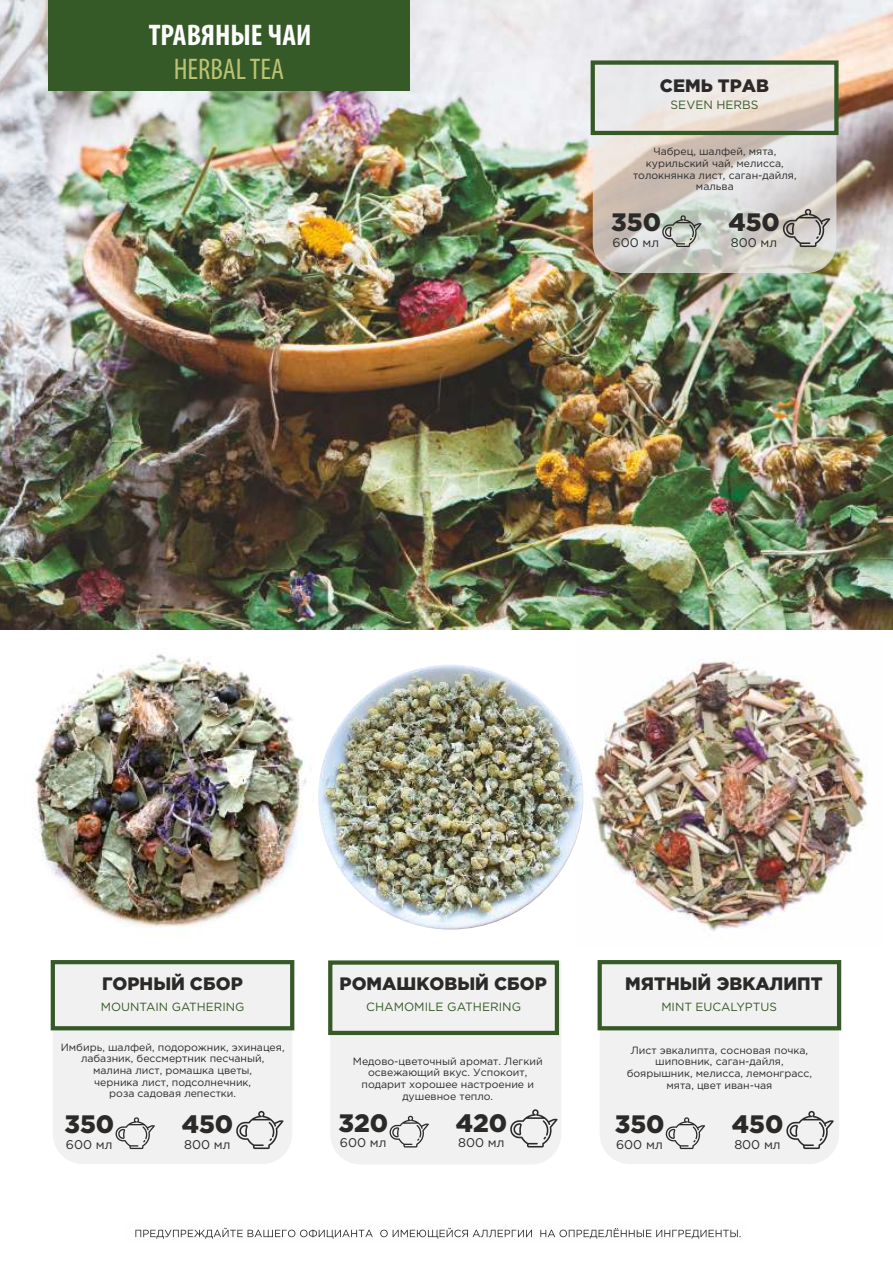
<style>
.page{position:relative;width:893px;height:1263px;background:#fff}
.page>*{position:absolute;margin:0;border:0;box-sizing:border-box;transform-origin:0 0}
.t1{font:700 condensed 30px "Myriad Pro";color:#fefefe}
.t2{font:condensed 30px "Myriad Pro";color:#bbc274}
.t3{font:900 25.2px "Gotham Pro";color:#2b2a29}
.t4{font:900 18px "Gotham Pro";color:#2b2a29}
.t5{font:12.6px "Gotham Pro";color:#2b2a29}
.t6{font:12px "Gotham Pro";color:#365a27}
.t7{font:11.85px "Gotham Pro";color:#365a27}
.t8{font:10.5px/11.6px "Gotham Pro";color:#2b2a29;text-align:center}
</style>
<div class="page">
<svg style="left:135px;top:1228px;width:605px;height:11px"></svg>
<img style="left:0;top:0;width:893px;height:630px">
<svg style="left:593px;top:65px;width:243px;height:208px"></svg>
<div style="left:591px;top:60px;width:247px;height:75px;border:4px solid #365a27"></div>
<div style="left:49px;top:0;width:361px;height:91px;background:#365a27"></div>
<img style="left:578px;top:657px;width:289px;height:274px">
<img style="left:24px;top:648px;width:290px;height:290px;border-radius:50%">
<div style="left:53px;top:1030px;width:239px;height:134px;background:#f1f1f1"></div>
<div style="left:600px;top:1030px;width:239px;height:134px;background:#f1f1f1"></div>
<svg style="left:51px;top:960px;width:243px;height:70px"></svg>
<svg style="left:598px;top:960px;width:243px;height:70px"></svg>
<svg style="left:783px;top:209px;width:47px;height:38px"></svg>
<svg style="left:662px;top:215px;width:39px;height:32px"></svg>
<svg style="left:236px;top:1111px;width:47px;height:38px"></svg>
<svg style="left:786px;top:1111px;width:48px;height:38px"></svg>
<svg style="left:116px;top:1117px;width:39px;height:32px"></svg>
<svg style="left:666px;top:1117px;width:39px;height:32px"></svg>
<img style="left:318px;top:664px;width:265px;height:265px;border-radius:50%">
<div style="left:330px;top:961px;width:231px;height:203px;background:#f1f1f1"></div>
<div style="left:328px;top:960px;width:231px;height:75px;border:4px solid #365a27"></div>
<svg style="left:510px;top:1109px;width:47px;height:38px"></svg>
<svg style="left:390px;top:1116px;width:39px;height:31px"></svg>
<h1 class="t1" style="left:149px;top:22px;width:164px">ТРАВЯНЫЕ ЧАИ</h1>
<h1 class="t2" style="left:174px;top:56px;width:112px">HERBAL TEA</h1>
<h3 class="t4" style="left:660px;top:79px;width:111px">СЕМЬ ТРАВ</h3>
<p class="t6" style="left:671px;top:101px;width:90px">SEVEN HERBS</p>
<p class="t8" style="left:633px;top:147px;width:165px">Чабрец, шалфей, мята, курильский чай, мелисса, толокнянка лист, саган-дайля, мальва</p>
<h2 class="t3" style="left:611px;top:213px;width:51px">350</h2>
<h2 class="t3" style="left:728px;top:213px;width:53px">450</h2>
<p class="t5" style="left:613px;top:238px;width:48px">600 мл</p>
<p class="t5" style="left:731px;top:238px;width:48px">800 мл</p>
<h3 class="t4" style="left:102px;top:977px;width:142px">ГОРНЫЙ СБОР</h3>
<h3 class="t4" style="left:625px;top:977px;width:199px">МЯТНЫЙ ЭВКАЛИПТ</h3>
<h3 class="t4" style="left:340px;top:977px;width:209px">РОМАШКОВЫЙ СБОР</h3>
<p class="t6" style="left:366px;top:1002px;width:156px">CHAMOMILE GATHERING</p>
<p class="t7" style="left:101px;top:1002px;width:145px">MOUNTAIN GATHERING</p>
<p class="t7" style="left:661px;top:1002px;width:117px">MINT EUCALYPTUS</p>
<p class="t8" style="left:61px;top:1042px;width:225px">Имбирь, шалфей, подорожник, эхинацея, лабазник, бессмертник песчаный, малина лист, ромашка цветы,<br>черника лист, подсолнечник,<br>роза садовая лепестки.</p>
<p class="t8" style="left:627px;top:1045px;width:187px">Лист эвкалипта, сосновая почка, шиповник, саган-дайля, боярышник, мелисса, лемонграсс, мята, цвет иван-чая</p>
<p class="t8" style="left:353px;top:1056px;width:191px">Медово-цветочный аромат. Легкий освежающий вкус. Успокоит, подарит хорошее настроение и душевное тепло.</p>
<h2 class="t3" style="left:339px;top:1113px;width:51px">320</h2>
<h2 class="t3" style="left:456px;top:1113px;width:53px">420</h2>
<p class="t5" style="left:340px;top:1138px;width:48px">600 мл</p>
<p class="t5" style="left:458px;top:1138px;width:48px">800 мл</p>
<h2 class="t3" style="left:65px;top:1115px;width:51px">350</h2>
<h2 class="t3" style="left:182px;top:1115px;width:53px">450</h2>
<h2 class="t3" style="left:615px;top:1115px;width:51px">350</h2>
<h2 class="t3" style="left:732px;top:1115px;width:53px">450</h2>
<p class="t5" style="left:66px;top:1140px;width:48px">600 мл</p>
<p class="t5" style="left:184px;top:1140px;width:48px">800 мл</p>
<p class="t5" style="left:616px;top:1140px;width:48px">600 мл</p>
<p class="t5" style="left:734px;top:1140px;width:48px">800 мл</p>
</div>
